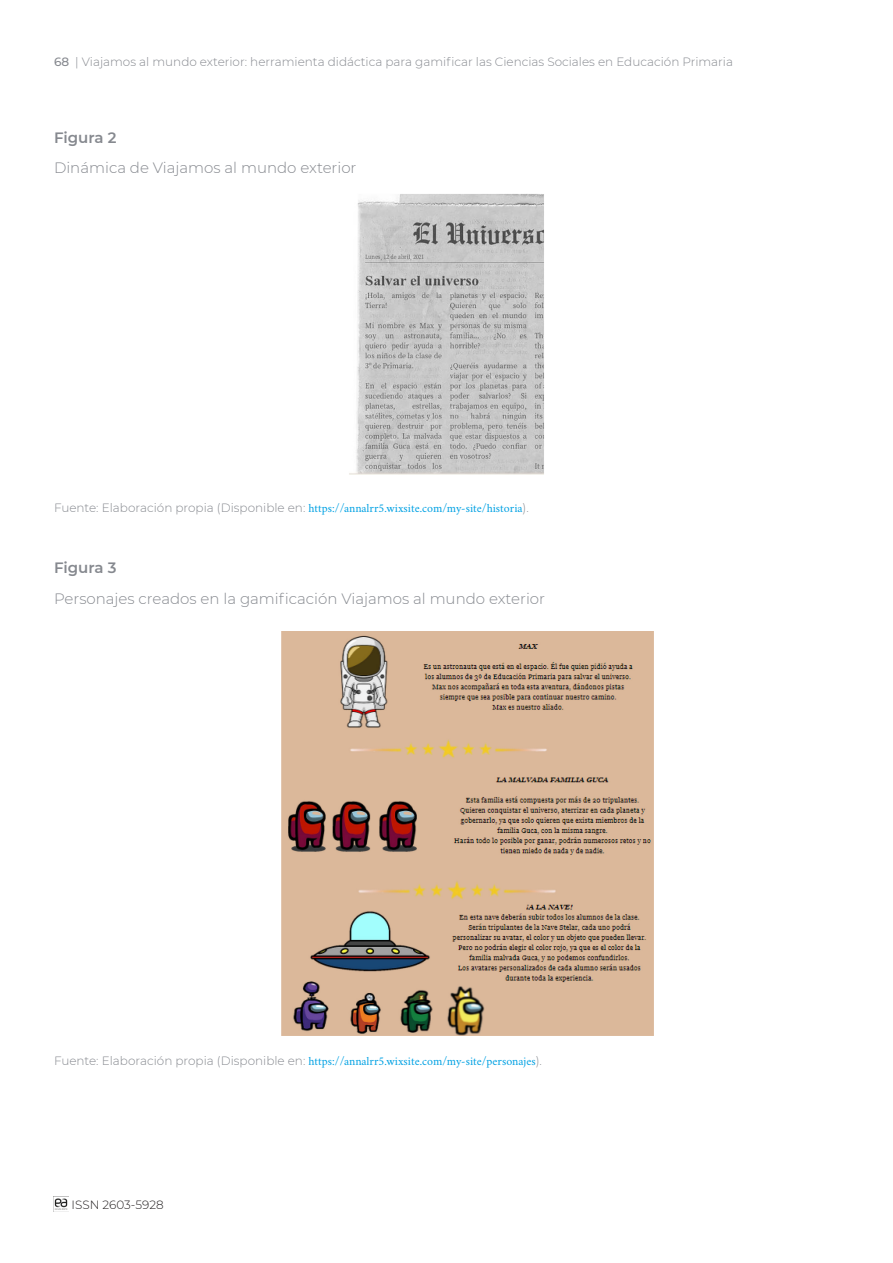
<style>
.page{position:relative;width:893px;height:1263px;background:#fff}
.page>*{position:absolute;margin:0;border:0;box-sizing:border-box;transform-origin:0 0}
.tabla_2{font:300 15px "Montserrat";color:#86898f}
.tabla1{font:600 15px "Montserrat";color:#86898f}
.tabla_pie{font:12px "Crimson";color:#00a1e3}
.t1{font:300 12px "Montserrat";color:#86898f}
.t2{font:300 12px "Montserrat";color:#231f20}
.s1{font-weight:500}
.s2{font-family:"Montserrat";font-weight:300;color:#86898f}
</style>
<div class="page">
<img style="left:54px;top:1198px;width:14px;height:12px">
<img style="left:349px;top:194px;width:195px;height:281px">
<img style="left:282px;top:631px;width:372px;height:404px">
<p class="t1" style="left:54px;top:53px;width:680px"><span class="s1">68</span> | Viajamos al mundo exterior: herramienta didáctica para gamificar las Ciencias Sociales en Educación Primaria</p>
<p class="tabla1" style="left:54px;top:127px;width:64px">Figura 2</p>
<p class="tabla_2" style="left:54px;top:158px;width:304px">Dinámica de Viajamos al mundo exterior</p>
<p class="tabla_pie" style="left:54px;top:498px;width:476px"><span class="s2">Fuente: Elaboración propia (Disponible en:</span> https://annalrr5.wixsite.com/my-site/historia<span class="s2">).</span></p>
<p class="tabla1" style="left:54px;top:557px;width:64px">Figura 3</p>
<p class="tabla_2" style="left:54px;top:588px;width:493px">Personajes creados en la gamificación Viajamos al mundo exterior</p>
<p class="tabla_pie" style="left:54px;top:1052px;width:489px"><span class="s2">Fuente: Elaboración propia (Disponible en:</span> https://annalrr5.wixsite.com/my-site/personajes<span class="s2">).</span></p>
<p class="t2" style="left:72px;top:1196px;width:94px">ISSN 2603-5928</p>
</div>
